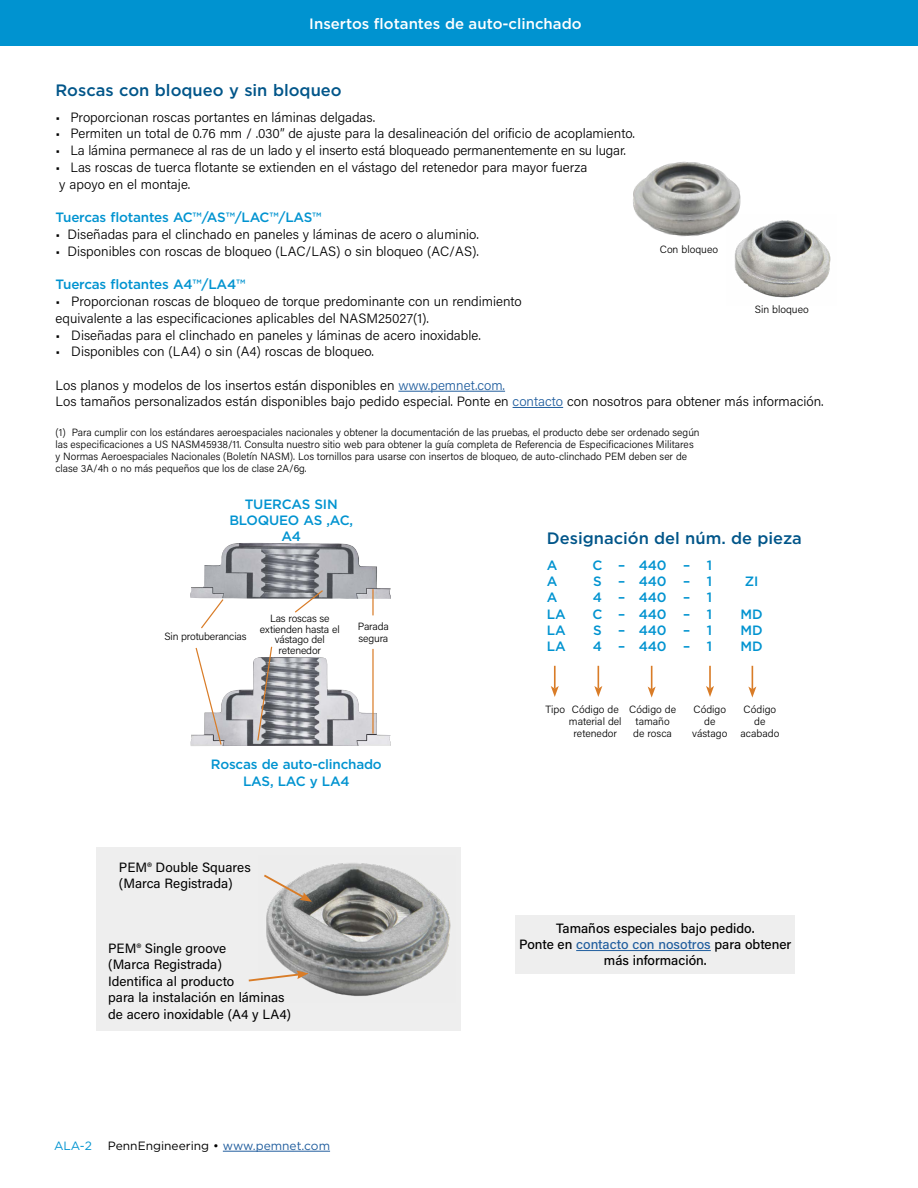
<style>
.page{position:relative;width:918px;height:1188px;background:#fff}
.page>*{position:absolute;margin:0;border:0;box-sizing:border-box;transform-origin:0 0}
.t1{font:500 16.5px "Gotham";color:#005589}
.t2{font:500 15px "Gotham";color:#fff}
.t3{font:300 13.5px/16.8px "Acumin Pro";color:#000}
.t4{font:500 13.5px/16.2px "Gotham";letter-spacing:-.015em;color:#0093d0;text-align:center}
.t5{font:13.5px/16.5px "Acumin Pro";color:#000}
.t6{font:500 13.5px/16.2px "Acumin Pro";color:#000;text-align:center}
.t7{font:12px "Gotham";color:#000}
.t8{font:12px "Gotham";color:#0093d0}
.t9{font:300 10.5px/12px "Acumin Pro";color:#000;text-align:center}
.s1{color:#215e9e}
</style>
<div class="page">
<hr style="left:398px;top:391px;width:107px;height:1px;background:#215e9e">
<hr style="left:513px;top:407px;width:50px;height:1px;background:#215e9e">
<img style="left:190px;top:543px;width:201px;height:56px">
<img style="left:190px;top:657px;width:201px;height:89px">
<svg style="left:293px;top:589px;width:31px;height:24px"></svg>
<svg style="left:257px;top:646px;width:16px;height:96px;background:#a29c9a"></svg>
<svg style="left:195px;top:647px;width:28px;height:99px"></svg>
<hr style="left:372px;top:589px;width:2px;height:26px;background:#d97c27">
<hr style="left:372px;top:649px;width:2px;height:85px;background:#d97c27">
<svg style="left:200px;top:598px;width:25px;height:31px"></svg>
<hr style="left:554px;top:666px;width:2px;height:23px;background:#d97c27">
<svg style="left:551px;top:686px;width:8px;height:11px"></svg>
<svg style="left:594px;top:666px;width:8px;height:31px"></svg>
<hr style="left:709px;top:666px;width:2px;height:23px;background:#d97c27">
<svg style="left:706px;top:686px;width:8px;height:11px"></svg>
<svg style="left:648px;top:666px;width:8px;height:32px"></svg>
<svg style="left:748px;top:666px;width:8px;height:32px"></svg>
<hr style="left:223px;top:1151px;width:107px;height:1px;background:#215e9e">
<div style="left:96px;top:847px;width:364px;height:183px;background:#eee"></div>
<img style="left:266px;top:863px;width:185px;height:133px">
<svg style="left:264px;top:873px;width:48px;height:29px"></svg>
<svg style="left:248px;top:970px;width:61px;height:13px"></svg>
<div style="left:0;top:0;width:918px;height:46px;background:#0093d0"></div>
<div style="left:516px;top:916px;width:279px;height:58px;background:#eee"></div>
<hr style="left:576px;top:950px;width:135px;height:1px;background:#215e9e">
<img style="left:633px;top:161px;width:108px;height:76px">
<img style="left:727px;top:215px;width:104px;height:83px">
<p class="t2" style="left:309px;top:14px;width:274px">Insertos flotantes de auto-clinchado</p>
<p class="t1" style="left:56px;top:79px;width:288px">Roscas con bloqueo y sin bloqueo</p>
<p class="t3" style="left:56px;top:108px;width:321px">• Proporcionan roscas portantes en láminas delgadas.</p>
<p class="t3" style="left:56px;top:125px;width:581px">• Permiten un total de 0.76 mm / .030” de ajuste para la desalineación del orificio de acoplamiento.</p>
<p class="t3" style="left:56px;top:142px;width:572px">• La lámina permanece al ras de un lado y el inserto está bloqueado permanentemente en su lugar.</p>
<p class="t3" style="left:56px;top:159px;width:534px">• Las roscas de tuerca flotante se extienden en el vástago del retenedor para mayor fuerza y apoyo en el montaje.</p>
<p class="t4" style="left:56px;top:209px;width:268px">Tuercas flotantes AC™/AS™/LAC™/LAS™</p>
<p class="t3" style="left:56px;top:225px;width:425px">• Diseñadas para el clinchado en paneles y láminas de acero o aluminio.</p>
<p class="t3" style="left:56px;top:242px;width:425px">• Disponibles con roscas de bloqueo (LAC/LAS) o sin bloqueo (AC/AS).</p>
<p class="t4" style="left:56px;top:276px;width:191px">Tuercas flotantes A4™/LA4™</p>
<p class="t3" style="left:56px;top:292px;width:468px">• Proporcionan roscas de bloqueo de torque predominante con un rendimiento equivalente a las especificaciones aplicables del NASM25027(1).</p>
<p class="t3" style="left:56px;top:326px;width:427px">• Diseñadas para el clinchado en paneles y láminas de acero inoxidable.</p>
<p class="t3" style="left:56px;top:343px;width:320px">• Disponibles con (LA4) o sin (A4) roscas de bloqueo.</p>
<p class="t3" style="left:56px;top:377px;width:770px;line-height:16.2px">Los planos y modelos de los insertos están disponibles en <span class="s1">www.pemnet.com.<br></span>Los tamaños personalizados están disponibles bajo pedido especial. Ponte en <span class="s1">contacto</span> con nosotros para obtener más información.</p>
<p class="t9" style="left:56px;top:426px;width:646px;text-align:left">(1) Para cumplir con los estándares aeroespaciales nacionales y obtener la documentación de las pruebas, el producto debe ser ordenado según las especificaciones a US NASM45938/11. Consulta nuestro sitio web para obtener la guía completa de Referencia de Especificaciones Militares y Normas Aeroespaciales Nacionales (Boletín NASM). Los tornillos para usarse con insertos de bloqueo, de auto-clinchado PEM deben ser de clase 3A/4h o no más pequeños que los de clase 2A/6g.</p>
<p class="t4" style="left:229px;top:496px;width:125px">TUERCAS SIN<br>BLOQUEO AS ,AC,<br>A4</p>
<p class="t9" style="left:660px;top:243px;width:60px">Con bloqueo</p>
<p class="t9" style="left:755px;top:303px;width:56px">Sin bloqueo</p>
<p class="t1" style="left:547px;top:527px;width:257px">Designación del núm. de pieza</p>
<p class="t9" style="left:164px;top:630px;width:84px">Sin protuberancias</p>
<p class="t9" style="left:260px;top:613px;width:81px;line-height:10.5px">Las roscas se extienden hasta el vástago del retenedor</p>
<p class="t9" style="left:358px;top:619px;width:32px;text-align:left">Parada segura</p>
<p class="t4" style="left:211px;top:756px;width:172px">Roscas de auto-clinchado<br>LAS, LAC y LA4</p>
<p class="t5" style="left:119px;top:858px;width:133px">PEM® Double Squares (Marca Registrada)</p>
<p class="t5" style="left:108px;top:939px;width:184px">PEM® Single groove<br>(Marca Registrada)<br>Identifica al producto<br>para la instalación en láminas de acero inoxidable (A4 y LA4)</p>
<p class="t8" style="left:54px;top:1138px;width:39px">ALA-2</p>
<p class="t7" style="left:108px;top:1138px;width:224px">PennEngineering • <span class="s1">www.pemnet.com</span></p>
<p class="t4" style="left:547px;top:557px;width:12px">A</p>
<p class="t4" style="left:592px;top:557px;width:121px">C–440 – 1</p>
<p class="t4" style="left:547px;top:573px;width:12px">A</p>
<p class="t4" style="left:593px;top:573px;width:121px">S –440 – 1</p>
<p class="t4" style="left:745px;top:573px;width:15px">ZI</p>
<p class="t4" style="left:547px;top:589px;width:12px">A</p>
<p class="t4" style="left:593px;top:589px;width:121px">4–440 – 1</p>
<p class="t4" style="left:547px;top:606px;width:20px">LA</p>
<p class="t4" style="left:592px;top:606px;width:121px">C–440 – 1</p>
<p class="t4" style="left:741px;top:606px;width:24px">MD</p>
<p class="t4" style="left:547px;top:622px;width:20px">LA</p>
<p class="t4" style="left:593px;top:622px;width:121px">S –440 – 1</p>
<p class="t4" style="left:741px;top:622px;width:24px">MD</p>
<p class="t4" style="left:547px;top:638px;width:20px">LA</p>
<p class="t4" style="left:593px;top:638px;width:121px">4–440 – 1</p>
<p class="t4" style="left:741px;top:638px;width:24px">MD</p>
<p class="t9" style="left:569px;top:703px;width:54px">Código de material del retenedor</p>
<p class="t9" style="left:545px;top:703px;width:21px">Tipo</p>
<p class="t9" style="left:629px;top:703px;width:48px">Código de tamaño de rosca</p>
<p class="t9" style="left:740px;top:703px;width:40px">Código de acabado</p>
<p class="t9" style="left:692px;top:703px;width:37px">Código de vástago</p>
<p class="t6" style="left:519px;top:920px;width:274px">Tamaños especiales bajo pedido.<br>Ponte en <span class="s1">contacto con nosotros</span> para obtener más información.</p>
</div>
